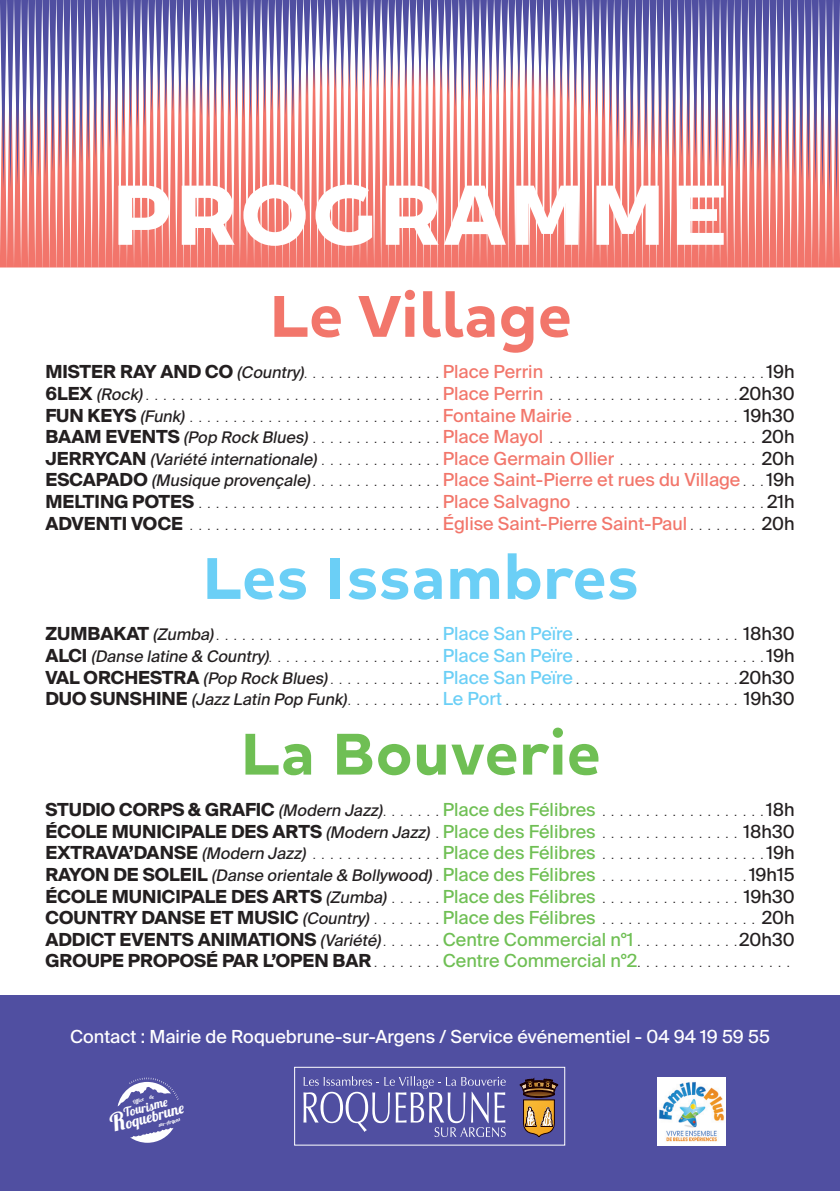
<style>
.page{position:relative;width:840px;height:1191px;background:#fff}
.page>*{position:absolute;margin:0;border:0;box-sizing:border-box;transform-origin:0 0}
.t1{font:700 92.8px "Mihaly Display";color:#fff}
.t2{font:700 64px "Mihaly Display";color:#6bcff6}
.t3{font:700 64px "Mihaly Display";color:#6fbf54}
.t4{font:700 64px "Mihaly Display";color:#f2766b}
.t5{font:700 18px/21.6px "Suisse Intl";color:#231f20}
.t6{font:18px "Suisse Intl";color:#f2766b}
.t7{font:18px "Suisse Intl";color:#fff}
.t8{font:italic 16px "Suisse Intl";color:#231f20}
.t9{font:15px "Lobster 1.4";color:#fff}
.t10{font:12.6px "Lobster 1.4";color:#fff}
.t11{font:10px/21.6px "Suisse Intl";color:#231f20;text-align:justify}
.t12{font:5.2px "Lobster 1.4";color:#fff}
.s1{font-weight:700;font-size:18px}
.s2{font-style:italic;font-size:16px}
.s3{font-size:18px;color:#f2766b}
.s4{font-size:18px}
.s5{font-weight:700;color:#231f20}
.s6{font-style:italic;font-size:16px;color:#231f20}
.s7{font-size:10px;color:#231f20}
.s8{color:#231f20}
.s9{font-size:18px;color:#6bcff6}
.s10{font-size:18px;color:#6fbf54}
.s11{font-weight:400;font-style:italic;font-size:16px}
.s12{font-weight:400;font-size:10px}
.s13{font-weight:400;color:#6fbf54}
.s14{font-weight:400}
.s15{font-weight:700;font-style:normal;font-size:18px}
.s16{font-style:normal;font-size:10px}
.s17{font-style:normal;font-size:18px;color:#6fbf54}
.s18{font-style:normal;font-size:18px}
.s19{font-size:24.8px}
</style>
<div class="page">
<svg style="left:0;top:0;width:839px;height:267px"></svg>
<div style="left:0;top:996px;width:839px;height:195px;background:#504fa1"></div>
<svg style="left:130px;top:1127px;width:43px;height:15px"></svg>
<svg style="left:118px;top:1077px;width:61px;height:29px"></svg>
<svg style="left:519px;top:1078px;width:38px;height:59px"></svg>
<svg style="left:303px;top:1076px;width:202px;height:61px"></svg>
<div style="left:294px;top:1066px;width:271px;height:79px;border:1px solid #fff"></div>
<div style="left:657px;top:1077px;width:68px;height:68px;background:#fff"></div>
<img style="left:659px;top:1082px;width:65px;height:60px">
<h1 class="t1" style="left:109px;top:148px;width:622px">PROGRAMME</h1>
<h2 class="t4" style="left:268px;top:270px;width:305px">Le Village</h2>
<p class="t11" style="left:45px;top:364px;width:750px"><span class="s1">MISTER RAY AND CO</span> <span class="s2">(Country)</span> . . . . . . . . . . . . . . . <span class="s3">Place Perrin</span> . . . . . . . . . . . . . . . . . . . . . . . . <span class="s4">19h </span><span class="s1">6LEX</span> <span class="s2">(Rock)</span>..................................<span class="s3">Place Perrin</span> . . . . . . . . . . . . . . . . . . . . . <span class="s4">20h30<br></span><span class="s1">FUN KEYS</span> <span class="s2">(Funk)</span> . . . . . . . . . . . . . . . . . . . . . . . . . . . . <span class="s3">Fontaine Mairie</span> . . . . . . . . . . . . . . . . . . . <span class="s4">19h30<br></span><span class="s1">BAAM EVENTS</span> <span class="s2">(Pop Rock Blues)</span> . . . . . . . . . . . . . . <span class="s3">Place Mayol</span> . . . . . . . . . . . . . . . . . . . . . . . . <span class="s4">20h </span><span class="s1">JERRYCAN</span> <span class="s2">(Variété internationale)</span> . . . . . . . . . . . . . <span class="s3">Place Germain Ollier</span> . . . . . . . . . . . . . . . . <span class="s4">20h</span></p>
<h3 class="t6" style="left:45px;top:469px;width:750px"><span class="s5">ESCAPADO</span> <span class="s6">(Musique provençale)</span> <span class="s7">. . . . . . . . . . . . . .</span> Place Saint-Pierre et rues du Village <span class="s7">. .</span> <span class="s8">19h</span></h3>
<p class="t11" style="left:45px;top:494px;width:750px"><span class="s1">MELTING POTES</span> . . . . . . . . . . . . . . . . . . . . . . . . . . . <span class="s3">Place Salvagno</span> . . . . . . . . . . . . . . . . . . . . . <span class="s4">21h<br></span><span class="s1">ADVENTI VOCE</span> . . . . . . . . . . . . . . . . . . . . . . . . . . . . <span class="s3">Église Saint-Pierre Saint-Paul</span> . . . . . . . . <span class="s4">20h</span></p>
<h2 class="t2" style="left:201px;top:532px;width:439px">Les Issambres</h2>
<p class="t11" style="left:45px;top:626px;width:750px"><span class="s1">ZUMBAKAT</span> <span class="s2">(Zumba)</span> . . . . . . . . . . . . . . . . . . . . . . . . . <span class="s9">Place San Peïre</span> . . . . . . . . . . . . . . . . . . . <span class="s4">18h30<br></span><span class="s1">A LC I</span> <span class="s2">(Danse latine &amp; Country)</span> . . . . . . . . . . . . . . . . . . . <span class="s9">P l a c e S a n P eïr e</span> . . . . . . . . . . . . . . . . . . . . . <span class="s4">1 9 h </span><span class="s1">VAL ORCHESTRA</span> <span class="s2">(Pop Rock Blues)</span> . . . . . . . . . . . . <span class="s9">Place San Peïre</span> . . . . . . . . . . . . . . . . . . <span class="s4">20h30<br></span><span class="s1">DUO SUNSHINE</span> <span class="s2">(Jazz Latin Pop Funk)</span> . . . . . . . . . . <span class="s9">Le Port</span> . . . . . . . . . . . . . . . . . . . . . . . . . . . <span class="s4">19h30</span></p>
<h2 class="t3" style="left:239px;top:708px;width:363px">La Bouverie</h2>
<p class="t11" style="left:45px;top:802px;width:750px"><span class="s1">STUDIO CORPS &amp; GRAFIC</span> <span class="s2">(Modern Jazz)</span> . . . . . . <span class="s10">Place des Félibres</span> . . . . . . . . . . . . . . . . . . <span class="s4">18h</span></p>
<h3 class="t5" style="left:45px;top:820px;width:750px">ÉCOLE MUNICIPALE DES ARTS <span class="s11">(Modern Jazz)</span> <span class="s12">.</span> <span class="s13">Place des Félibres</span> <span class="s12">. . . . . . . . . . . . . . . .</span> <span class="s14">18h30</span></h3>
<p class="t11" style="left:45px;top:845px;width:750px"><span class="s1">EXTRAVA’DANSE</span> <span class="s2">(Modern Jazz)</span> . . . . . . . . . . . . . . <span class="s10">Place des Félibres</span> . . . . . . . . . . . . . . . . . . <span class="s4">19h</span></p>
<h3 class="t8" style="left:45px;top:866px;width:750px"><span class="s15">RAYON DE SOLEIL</span> (Danse orientale &amp; Bollywood) <span class="s16">.</span> <span class="s17">Place des Félibres</span> <span class="s16">. . . . . . . . . . . . . . . .</span> <span class="s18">19h15</span></h3>
<h3 class="t5" style="left:45px;top:885px;width:750px">ÉCOLE MUNICIPALE DES ARTS <span class="s11">(Zumba)</span> <span class="s12">. . . . .</span> <span class="s13">Place des Félibres</span> <span class="s12">. . . . . . . . . . . . . . . .</span> <span class="s14">19h30</span></h3>
<p class="t11" style="left:45px;top:910px;width:750px"><span class="s1">COUNTRY DANSE ET MUSIC</span> <span class="s2">(Country)</span> . . . . . . . <span class="s10">Place des Félibres</span> . . . . . . . . . . . . . . . . . . <span class="s4">20h</span></p>
<h3 class="t5" style="left:45px;top:928px;width:750px">ADDICT EVENTS ANIMATIONS <span class="s11">(Variété)</span> <span class="s12">. . . . . .</span> <span class="s13">Centre Commercial n°1</span> <span class="s12">. . . . . . . . . . .</span> <span class="s14">20h30<br></span>GROUPE PROPOSÉ PAR L’OPEN BAR <span class="s12">. . . . . . .</span> <span class="s13">Centre Commercial n°2</span> <span class="s12">. . . . . . . . . . . . . . . . .</span></h3>
<h3 class="t7" style="left:70px;top:1026px;width:701px">Contact : Mairie de Roquebrune-sur-Argens / Service événementiel - 04 94 19 59 55</h3>
<p class="t12" style="left:132px;top:1098px;width:23px;rotate:-15deg">Offi ce de</p>
<p class="t10" style="left:122px;top:1105px;width:46px;rotate:-15deg">Tourisme</p>
<h3 class="t9" style="left:109px;top:1118px;width:77px;rotate:-15deg"><span class="s19">R</span>oquebrune</h3>
<p class="t12" style="left:158px;top:1121px;width:24px;rotate:-15deg">sur-Argens</p>
</div>
